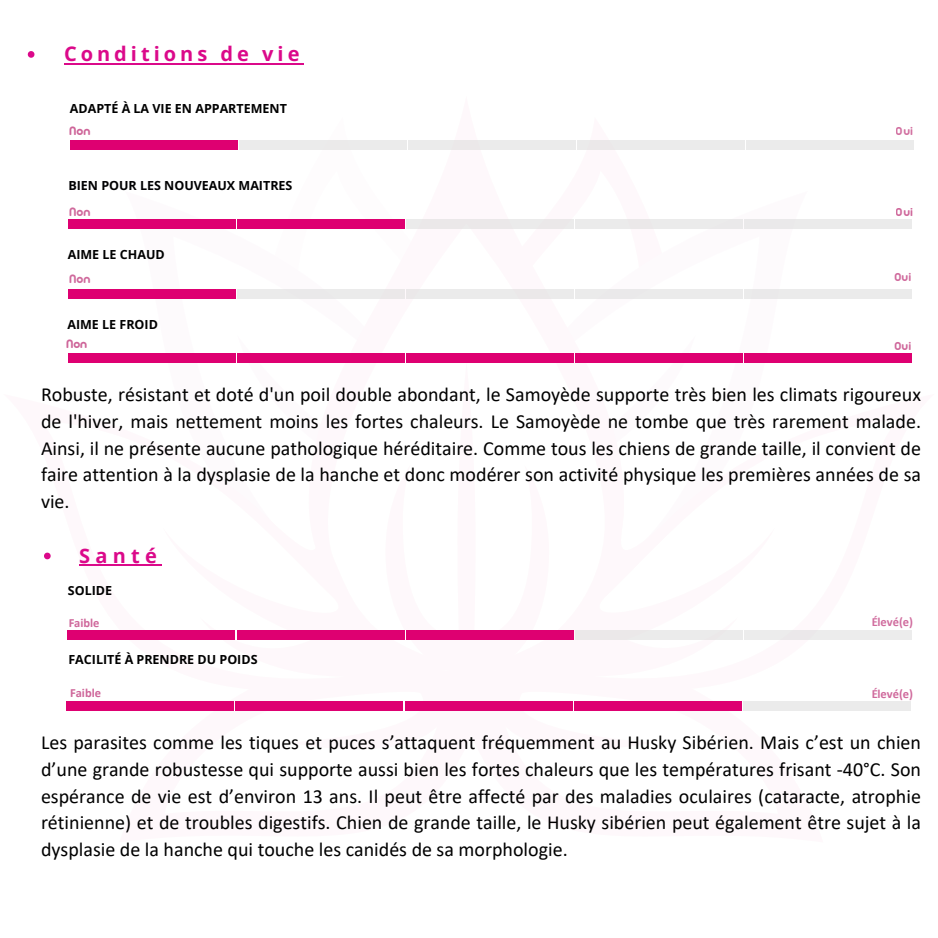
<style>
.page{position:relative;width:938px;height:938px;background:#fff}
.page>*{position:absolute;margin:0;border:0;box-sizing:border-box;transform-origin:0 0}
.t1{font:20px/26.8px "Calibri";color:#000;text-align:justify}
.t2{font:700 20px "Open Sans";letter-spacing:.2em;color:#db098a}
.t3{font:700 13.25px "Arista Pro";color:#b71c69}
.t4{font:700 12.5px "Open Sans";color:#000}
.t5{font:700 12.5px "Calibri";color:#b71c69}
.t6{font:700 12.5px "Open Sans";color:#000002}
.t7{font:700 12.5px "Arista Pro";color:#b71c69}
</style>
<div class="page">
<svg style="left:624px;top:219px;width:184px;height:144px"></svg>
<svg style="left:624px;top:335px;width:71px;height:18px"></svg>
<svg style="left:125px;top:219px;width:183px;height:144px"></svg>
<svg style="left:237px;top:335px;width:71px;height:18px"></svg>
<div style="left:457px;top:361px;width:18px;height:358px;background:#fef8fb;border-radius:50%"></div>
<svg style="left:44px;top:552px;width:7px;height:7px"></svg>
<hr style="left:79px;top:564px;width:83px;height:2px;background:#db098a">
<div style="left:68px;top:630px;width:167px;height:10px;background:#de0071"></div>
<div style="left:237px;top:630px;width:167px;height:10px;background:#de0071"></div>
<div style="left:406px;top:630px;width:167px;height:10px;background:#de0071"></div>
<div style="left:575px;top:630px;width:167px;height:10px;background:#ebebeb"></div>
<div style="left:744px;top:630px;width:167px;height:10px;background:#ececec"></div>
<div style="left:66px;top:701px;width:167px;height:10px;background:#de0071"></div>
<div style="left:235px;top:701px;width:167px;height:10px;background:#de0071"></div>
<div style="left:405px;top:701px;width:167px;height:10px;background:#de0071"></div>
<div style="left:574px;top:701px;width:167px;height:10px;background:#de0071"></div>
<div style="left:743px;top:701px;width:167px;height:10px;background:#ebebeb"></div>
<svg style="left:28px;top:51px;width:6px;height:7px"></svg>
<hr style="left:64px;top:63px;width:239px;height:1px;background:#db098a">
<div style="left:70px;top:140px;width:167px;height:10px;background:#de0071"></div>
<div style="left:239px;top:140px;width:167px;height:10px;background:#ebebeb"></div>
<div style="left:408px;top:140px;width:167px;height:10px;background:#ebebeb"></div>
<div style="left:577px;top:140px;width:167px;height:10px;background:#ebebeb"></div>
<div style="left:746px;top:140px;width:167px;height:10px;background:#ebebeb"></div>
<div style="left:68px;top:219px;width:167px;height:9px;background:#de0071"></div>
<div style="left:237px;top:219px;width:167px;height:9px;background:#de0071"></div>
<div style="left:406px;top:219px;width:167px;height:9px;background:#ebe8e9"></div>
<div style="left:68px;top:289px;width:167px;height:9px;background:#de0071"></div>
<div style="left:237px;top:289px;width:167px;height:9px;background:#ebebeb"></div>
<div style="left:744px;top:353px;width:167px;height:10px;background:#de0071"></div>
<div style="left:68px;top:353px;width:167px;height:10px;background:#de0071"></div>
<div style="left:237px;top:353px;width:167px;height:10px;background:#de0071"></div>
<div style="left:406px;top:353px;width:167px;height:10px;background:#de0071"></div>
<div style="left:406px;top:289px;width:167px;height:9px;background:#ebebeb"></div>
<div style="left:575px;top:289px;width:167px;height:9px;background:#ebebeb"></div>
<div style="left:575px;top:219px;width:167px;height:9px;background:#ebebeb"></div>
<div style="left:744px;top:219px;width:167px;height:9px;background:#ebebeb"></div>
<div style="left:575px;top:353px;width:167px;height:10px;background:#de0071"></div>
<div style="left:744px;top:289px;width:167px;height:9px;background:#ebebeb"></div>
<p class="t2" style="left:64px;top:40px;width:237px">Conditions de vie</p>
<h2 class="t4" style="left:70px;top:99px;width:218px">ADAPTÉ À LA VIE EN APPARTEMENT</h2>
<p class="t3" style="left:68px;top:126px;width:24px">Non</p>
<p class="t7" style="left:895px;top:127px;width:19px">Oui</p>
<p class="t6" style="left:68px;top:177px;width:225px">BIEN POUR LES NOUVEAUX MAITRES</p>
<p class="t3" style="left:68px;top:208px;width:24px">Non</p>
<p class="t7" style="left:895px;top:208px;width:19px">Oui</p>
<p class="t4" style="left:68px;top:245px;width:98px">AIME LE CHAUD</p>
<p class="t3" style="left:68px;top:275px;width:24px">Non</p>
<h2 class="t4" style="left:67px;top:316px;width:92px">AIME LE FROID</h2>
<p class="t7" style="left:894px;top:273px;width:19px">Oui</p>
<p class="t3" style="left:65px;top:340px;width:24px">Non</p>
<p class="t7" style="left:894px;top:342px;width:19px">Oui</p>
<p class="t1" style="left:41px;top:383px;width:881px">Robuste, résistant et doté d'un poil double abondant, le Samoyède supporte très bien les climats rigoureux de l'hiver, mais nettement moins les fortes chaleurs. Le Samoyède ne tombe que très rarement malade.<br>Ainsi, il ne présente aucune pathologique héréditaire. Comme tous les chiens de grande taille, il convient de faire attention à la dysplasie de la hanche et donc modérer son activité physique les premières années de sa vie.</p>
<p class="t2" style="left:79px;top:541px;width:79px">Santé</p>
<h2 class="t4" style="left:68px;top:582px;width:46px">SOLIDE</h2>
<p class="t5" style="left:68px;top:618px;width:33px">Faible</p>
<p class="t5" style="left:871px;top:617px;width:43px">Élevé(e)</p>
<p class="t4" style="left:68px;top:650px;width:191px">FACILITÉ À PRENDRE DU POIDS</p>
<p class="t5" style="left:70px;top:688px;width:33px">Faible</p>
<p class="t5" style="left:871px;top:689px;width:43px">Élevé(e)</p>
<p class="t1" style="left:41px;top:731px;width:881px">Les parasites comme les tiques et puces s’attaquent fréquemment au Husky Sibérien. Mais c’est un chien d’une grande robustesse qui supporte aussi bien les fortes chaleurs que les températures frisant -40°C. Son espérance de vie est d’environ 13 ans. Il peut être affecté par des maladies oculaires (cataracte, atrophie rétinienne) et de troubles digestifs. Chien de grande taille, le Husky sibérien peut également être sujet à la dysplasie de la hanche qui touche les canidés de sa morphologie.</p>
</div>
